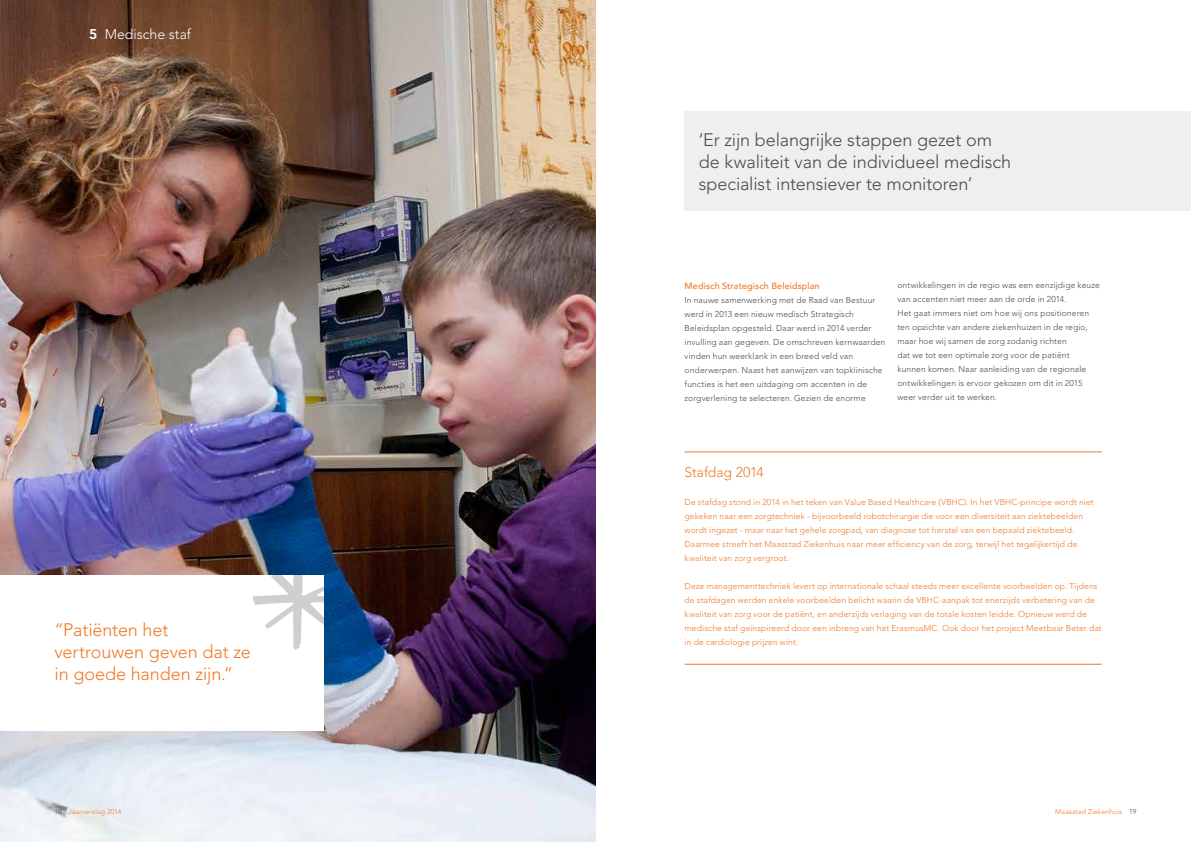
<style>
.page{position:relative;width:1191px;height:842px;background:#fff}
.page>*{position:absolute;margin:0;border:0;box-sizing:border-box;transform-origin:0 0}
.t1{font:300 18px/22px "Avenir";letter-spacing:-.005em;color:#4a4a49}
.t2{font:300 18px/22px "Avenir";letter-spacing:-.005em;color:#ef7926}
.t3{font:300 14px "Avenir";color:#fff}
.t4{font:300 14px "Avenir";letter-spacing:-.01em;color:#ef7926}
.t5{font:500 9px "Avenir";letter-spacing:.015em;color:#ef7926}
.t6{font:300 8.5px/14px "Avenir";letter-spacing:.015em;color:#ef7926}
.t7{font:300 8.5px/14px "Avenir";letter-spacing:.015em;color:#4a4a49}
.t8{font:300 7px "Avenir";letter-spacing:.02em;color:#ef7926}
.s1{font-weight:800}
.s2{color:#4a4a49}
</style>
<div class="page">
<img style="left:0;top:0;width:595px;height:842px">
<div style="left:0;top:575px;width:324px;height:156px;background:#fff"></div>
<svg style="left:253px;top:575px;width:71px;height:75px"></svg>
<div style="left:684px;top:111px;width:507px;height:100px;background:#efefef"></div>
<hr style="left:684px;top:452px;width:417px;height:1px;background:#ef7926">
<hr style="left:684px;top:664px;width:417px;height:1px;background:#ef7926">
<h2 class="t3" style="left:89px;top:26px;width:103px"><span class="s1">5</span> Medische staf</h2>
<h1 class="t2" style="left:54px;top:619px;width:198px">“Patiënten het vertrouwen geven dat ze in goede handen zijn.”</h1>
<h1 class="t1" style="left:699px;top:128px;width:314px">‘Er zijn belangrijke stappen gezet om de kwaliteit van de individueel medisch specialist intensiever te monitoren’</h1>
<p class="t5" style="left:684px;top:280px;width:136px">Medisch Strategisch Beleidsplan</p>
<p class="t7" style="left:684px;top:293px;width:202px">In nauwe samenwerking met de Raad van Bestuur werd in 2013 een nieuw medisch Strategisch Beleidsplan opgesteld. Daar werd in 2014 verder invulling aan gegeven. De omschreven kernwaarden vinden hun weerklank in een breed veld van onderwerpen. Naast het aanwijzen van topklinische functies is het een uitdaging om accenten in de zorgverlening te selecteren. Gezien de enorme</p>
<p class="t7" style="left:897px;top:278px;width:204px">ontwikkelingen in de regio was een eenzijdige keuze van accenten niet meer aan de orde in 2014.<br>Het gaat immers niet om hoe wij ons positioneren ten opzichte van andere ziekenhuizen in de regio, maar hoe wij samen de zorg zodanig richten<br>dat we tot een optimale zorg voor de patiënt kunnen komen. Naar aanleiding van de regionale ontwikkelingen is ervoor gekozen om dit in 2015 weer verder uit te werken.</p>
<h2 class="t4" style="left:684px;top:464px;width:81px">Stafdag 2014</h2>
<p class="t6" style="left:684px;top:495px;width:410px">De stafdag stond in 2014 in het teken van Value Based Healthcare (VBHC). In het VBHC-principe wordt niet gekeken naar een zorgtechniek - bijvoorbeeld robotchirurgie die voor een diversiteit aan ziektebeelden wordt ingezet - maar naar het gehele zorgpad, van diagnose tot herstel van een bepaald ziektebeeld.<br>Daarmee streeft het Maasstad Ziekenhuis naar meer efficiency van de zorg, terwijl het tegelijkertijd de kwaliteit van zorg vergroot.</p>
<p class="t6" style="left:684px;top:579px;width:418px">Deze managementtechniek levert op internationale schaal steeds meer excellente voorbeelden op. Tijdens de stafdagen werden enkele voorbeelden belicht waarin de VBHC-aanpak tot enerzijds verbetering van de kwaliteit van zorg voor de patiënt, en anderzijds verlaging van de totale kosten leidde. Opnieuw werd de medische staf geïnspireerd door een inbreng van het ErasmusMC. Ook door het project Meetbaar Beter dat in de cardiologie prijzen wint.</p>
<p class="t8" style="left:54px;top:807px;width:69px"><span class="s2">18</span> Jaarverslag 2014</p>
<p class="t8" style="left:1055px;top:807px;width:83px">Maasstad Ziekenhuis <span class="s2">19</span></p>
</div>
